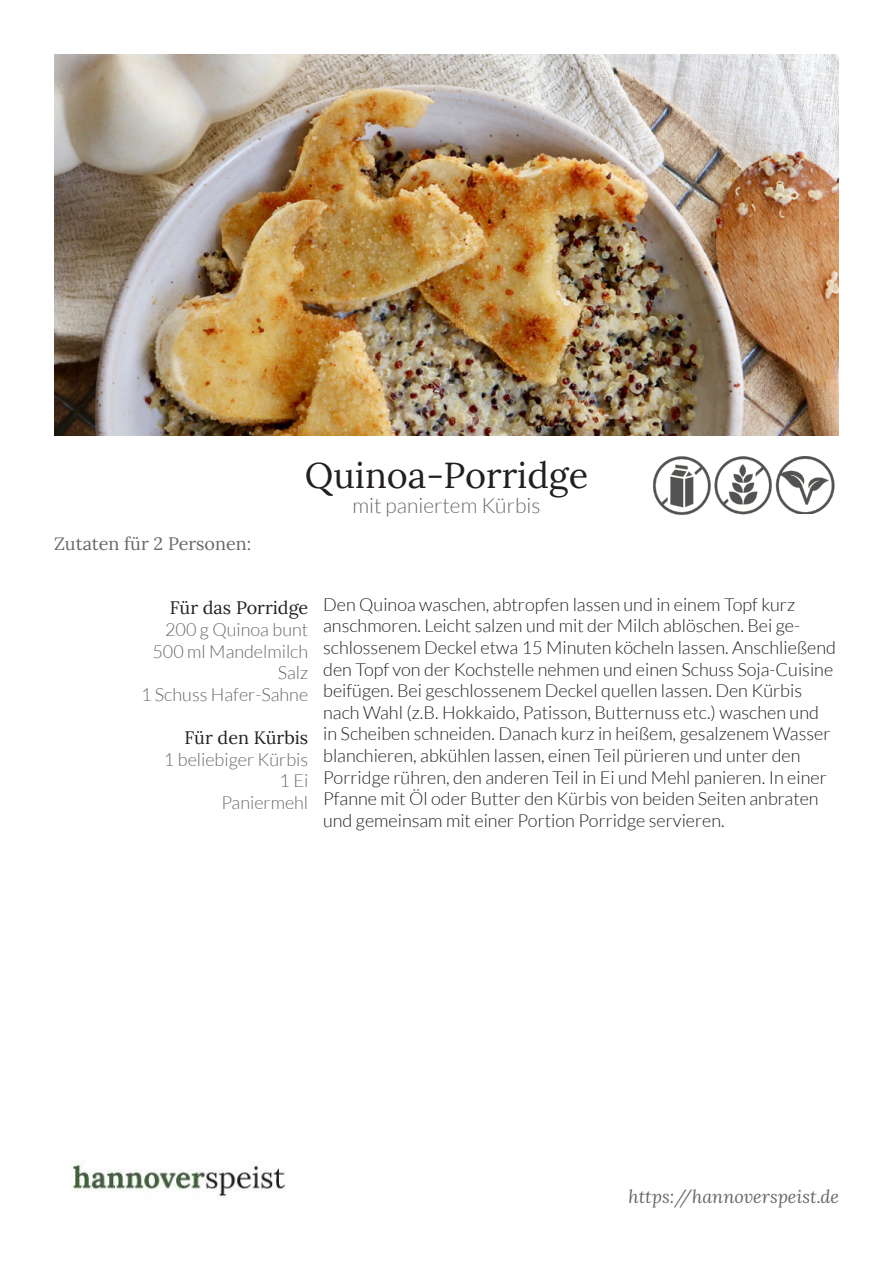
<style>
.page{position:relative;width:893px;height:1263px;background:#fff}
.page>*{position:absolute;margin:0;border:0;box-sizing:border-box;transform-origin:0 0}
.t1{font:36px "Lora";color:#231f20}
.t2{font:300 21px "Lato";color:#666969}
.t3{font:300 18px/21.6px "Lato";color:#231f20}
.t4{font:300 18px "Lato";color:#666969}
.t5{font:18px "Lora";color:#231f20}
.t6{font:italic 18px "Lora";color:#666969}
.t7{font:18px "Lora";color:#666969}
</style>
<div class="page">
<img style="left:54px;top:54px;width:785px;height:382px">
<img style="left:72px;top:1162px;width:213px;height:36px">
<img style="left:714px;top:456px;width:58px;height:59px">
<img style="left:775px;top:455px;width:60px;height:59px">
<img style="left:652px;top:456px;width:59px;height:59px">
<p class="t7" style="left:54px;top:530px;width:199px">Zutaten für 2 Personen:</p>
<p class="t1" style="left:305px;top:448px;width:285px">Quinoa-Porridge</p>
<p class="t2" style="left:352px;top:494px;width:190px">mit paniertem Kürbis</p>
<p class="t5" style="left:170px;top:594px;width:140px">Für das Porridge</p>
<p class="t4" style="left:165px;top:620px;width:145px">200 g Quinoa bunt</p>
<p class="t4" style="left:152px;top:641px;width:157px">500 ml Mandelmilch</p>
<p class="t4" style="left:278px;top:663px;width:32px">Salz</p>
<p class="t4" style="left:141px;top:685px;width:169px">1 Schuss Hafer-Sahne</p>
<p class="t5" style="left:185px;top:724px;width:125px">Für den Kürbis</p>
<p class="t4" style="left:164px;top:749px;width:146px">1 beliebiger Kürbis</p>
<p class="t4" style="left:279px;top:771px;width:30px">1 Ei</p>
<p class="t4" style="left:221px;top:793px;width:88px">Paniermehl</p>
<p class="t3" style="left:323px;top:594px;width:514px">Den Quinoa waschen, abtropfen lassen und in einem Topf kurz anschmoren. Leicht salzen und mit der Milch ablöschen. Bei ge&shy;schlossenem Deckel etwa 15 Minuten köcheln lassen. Anschließend den Topf von der Kochstelle nehmen und einen Schuss Soja-Cuisine beifügen. Bei geschlossenem Deckel quellen lassen. Den Kürbis nach Wahl (z.B. Hokkaido, Patisson, Butternuss etc.) waschen und in Scheiben schneiden. Danach kurz in heißem, gesalzenem Wasser blanchieren, abkühlen lassen, einen Teil pürieren und unter den Porridge rühren, den anderen Teil in Ei und Mehl panieren. In einer Pfanne mit Öl oder Butter den Kürbis von beiden Seiten anbraten und gemeinsam mit einer Portion Porridge servieren.</p>
<p class="t6" style="left:628px;top:1184px;width:212px">https://hannoverspeist.de</p>
</div>
